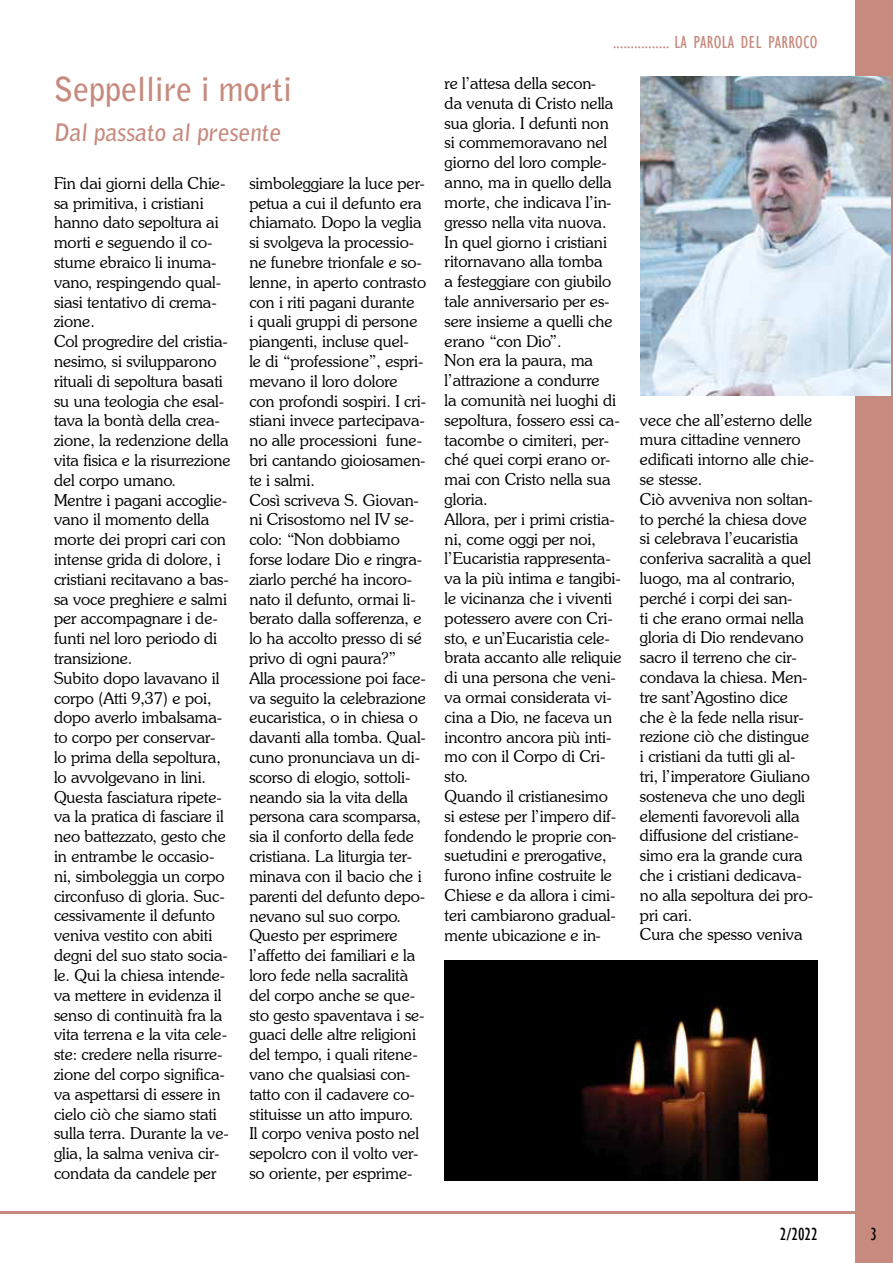
<style>
.page{position:relative;width:893px;height:1263px;background:#fff}
.page>*{position:absolute;margin:0;border:0;box-sizing:border-box;transform-origin:0 0}
.t1{font:700 33px "Bell Gothic Std";letter-spacing:-.005em;color:#c68a7e}
.t2{font:700 24px "Bell Gothic Std";color:#c68a7e}
.t3{font:condensed 18px "Gill Sans";letter-spacing:.02em;color:#c68a7e}
.t4{font:condensed 18px "Gill Sans";color:#000}
.t5{font:300 16.5px/19.8px "Souvenir IT Cby BT";letter-spacing:-.005em;color:#000}
</style>
<div class="page">
<div style="left:855px;top:0;width:38px;height:1263px;background:#c68a7e"></div>
<hr style="left:0;top:1212px;width:893px;height:2px;background:#c68a7e">
<hr style="left:0;top:0;width:1px;height:1212px;background:#91ab90">
<img style="left:445px;top:960px;width:373px;height:220px">
<img style="left:640px;top:77px;width:250px;height:318px">
<h1 class="t1" style="left:54px;top:71px;width:240px">seppellire i morti</h1>
<h2 class="t2" style="left:54px;top:119px;width:231px">Dal passato al presente</h2>
<p class="t5" style="left:54px;top:174px;width:178px">Fin dai giorni della Chie&shy;sa primitiva, i cristiani hanno dato sepoltura ai morti e seguendo il co&shy;stume ebraico li inuma&shy;vano, respingendo qual&shy;siasi tentativo di crema&shy;zione.<br>Col progredire del cristia&shy;nesimo, si svilupparono rituali di sepoltura basati su una teologia che esal&shy;tava la bontà della crea&shy;zione, la redenzione della vita fisica e la risurrezione del corpo umano.<br>Mentre i pagani accoglie&shy;vano il momento della morte dei propri cari con intense grida di dolore, i cristiani recitavano a bas&shy;sa voce preghiere e salmi per accompagnare i de&shy;funti nel loro periodo di transizione.<br>Subito dopo lavavano il corpo (Atti 9,37) e poi, dopo averlo imbalsama&shy;to corpo per conservar&shy;lo prima della sepoltura, lo avvolgevano in lini.<br>Questa fasciatura ripete&shy;va la pratica di fasciare il neo battezzato, gesto che in entrambe le occasio&shy;ni, simboleggia un corpo circonfuso di gloria. Suc&shy;cessivamente il defunto veniva vestito con abiti degni del suo stato socia&shy;le. Qui la chiesa intende&shy;va mettere in evidenza il senso di continuità fra la vita terrena e la vita cele&shy;ste: credere nella risurre&shy;zione del corpo significa&shy;va aspettarsi di essere in cielo ciò che siamo stati sulla terra. Durante la ve&shy;glia, la salma veniva cir&shy;condata da candele per</p>
<p class="t5" style="left:249px;top:174px;width:178px">simboleggiare la luce per&shy;petua a cui il defunto era chiamato. Dopo la veglia si svolgeva la processio&shy;ne funebre trionfale e so&shy;lenne, in aperto contrasto con i riti pagani durante<br>i quali gruppi di persone piangenti, incluse quel-<br>le di “professione”, espri&shy;mevano il loro dolore con profondi sospiri. I cri&shy;stiani invece partecipava&shy;no alle processioni fune&shy;bri cantando gioiosamen&shy;te i salmi.<br>Così scriveva S. Giovan&shy;ni Crisostomo nel IV se&shy;colo: “Non dobbiamo forse lodare Dio e ringra&shy;ziarlo perché ha incoro&shy;nato il defunto, ormai li&shy;berato dalla sofferenza, e lo ha accolto presso di sé privo di ogni paura?”<br>Alla processione poi face&shy;va seguito la celebrazione eucaristica, o in chiesa o davanti alla tomba. Qual&shy;cuno pronunciava un di&shy;scorso di elogio, sottoli&shy;neando sia la vita della persona cara scomparsa, sia il conforto della fede cristiana. La liturgia ter&shy;minava con il bacio che i parenti del defunto depo&shy;nevano sul suo corpo.<br>Questo per esprimere l’affetto dei familiari e la loro fede nella sacralità del corpo anche se que&shy;sto gesto spaventava i se&shy;guaci delle altre religioni del tempo, i quali ritene&shy;vano che qualsiasi con&shy;tatto con il cadavere co&shy;stituisse un atto impuro.<br>Il corpo veniva posto nel sepolcro con il volto ver&shy;so oriente, per esprime-</p>
<p class="t3" style="left:613px;top:34px;width:206px">................ LA PAROLA DEL PARROCO</p>
<p class="t5" style="left:445px;top:75px;width:178px">re l’attesa della secon-<br>da venuta di Cristo nella sua gloria. I defunti non si commemoravano nel giorno del loro comple&shy;anno, ma in quello della morte, che indicava l’in&shy;gresso nella vita nuova.<br>In quel giorno i cristiani ritornavano alla tomba<br>a festeggiare con giubilo tale anniversario per es&shy;sere insieme a quelli che erano “con Dio”.<br>Non era la paura, ma l’attrazione a condurre<br>la comunità nei luoghi di sepoltura, fossero essi ca&shy;tacombe o cimiteri, per&shy;ché quei corpi erano or&shy;mai con Cristo nella sua gloria.<br>Allora, per i primi cristia&shy;ni, come oggi per noi, l’Eucaristia rappresenta&shy;va la più intima e tangibi&shy;le vicinanza che i viventi potessero avere con Cri&shy;sto, e un’Eucaristia cele&shy;brata accanto alle reliquie di una persona che veni&shy;va ormai considerata vi&shy;cina a Dio, ne faceva un incontro ancora più inti&shy;mo con il Corpo di Cri&shy;sto.<br>Quando il cristianesimo si estese per l’impero dif&shy;fondendo le proprie con&shy;suetudini e prerogative, furono infine costruite le<br>Chiese e da allora i cimi&shy;teri cambiarono gradual&shy;mente ubicazione e in-</p>
<p class="t5" style="left:640px;top:411px;width:176px">vece che all’esterno delle mura cittadine vennero edificati intorno alle chie&shy;se stesse.<br>Ciò avveniva non soltan&shy;to perché la chiesa dove si celebrava l’eucaristia conferiva sacralità a quel luogo, ma al contrario, perché i corpi dei san-<br>ti che erano ormai nella gloria di Dio rendevano sacro il terreno che cir&shy;condava la chiesa. Men&shy;tre sant’Agostino dice che è la fede nella risur&shy;rezione ciò che distingue i cristiani da tutti gli al&shy;tri, l’imperatore Giuliano sosteneva che uno degli elementi favorevoli alla diffusione del cristiane&shy;simo era la grande cura che i cristiani dedicava&shy;no alla sepoltura dei pro&shy;pri cari.<br>Cura che spesso veniva</p>
<p class="t4" style="left:780px;top:1226px;width:39px">2/2022</p>
<p class="t4" style="left:870px;top:1226px;width:8px">3</p>
</div>
